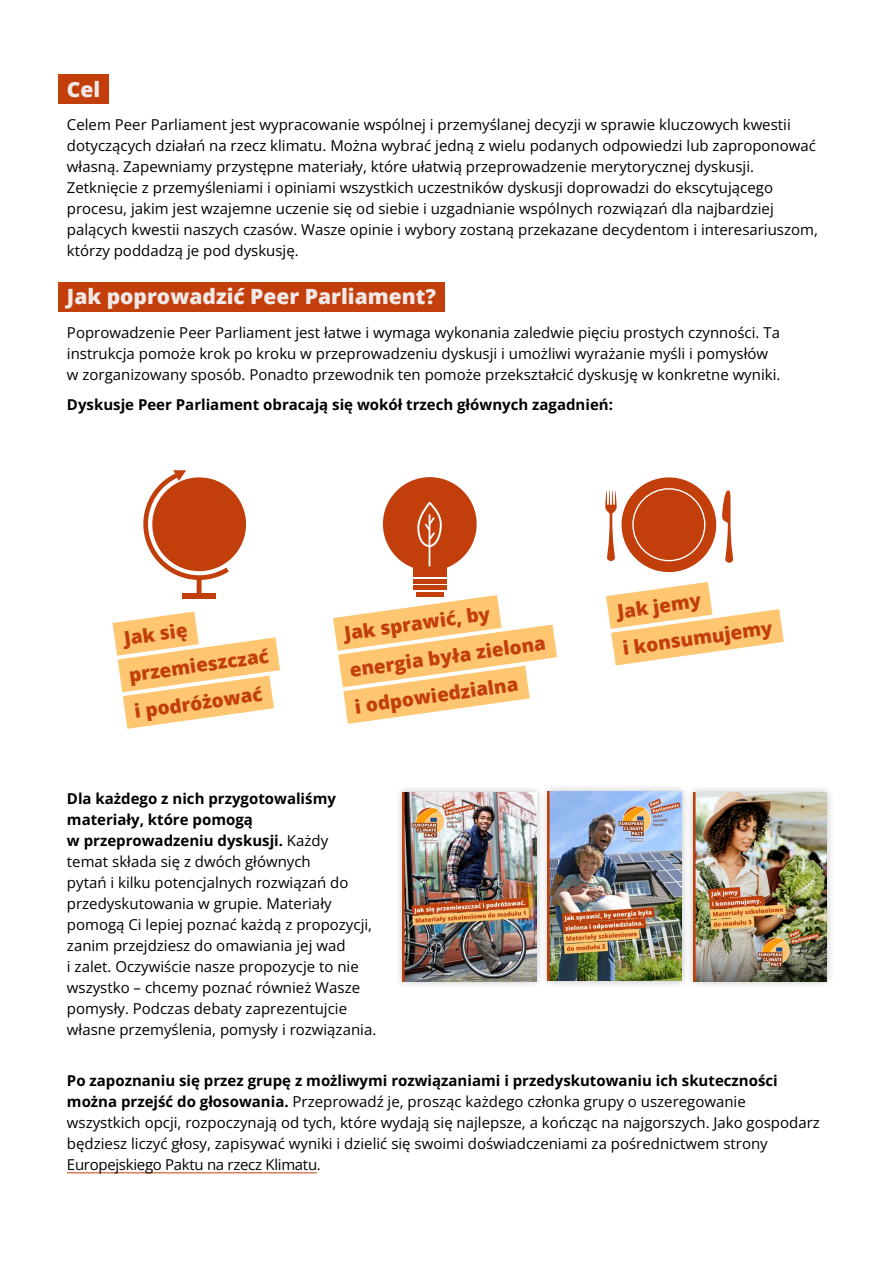
<style>
.page{position:relative;width:893px;height:1263px;background:#fff}
.page>*{position:absolute;margin:0;border:0;box-sizing:border-box;transform-origin:0 0}
.t1{font:800 21px "Open Sans";color:#f1e9e8}
.L1{font:800 18.9px "Open Sans";color:#c23f0c}
.t2{font:15px/21px "Open Sans";color:#000}
.t3{font:700 15px "Open Sans";color:#000}
.s1{font-weight:700}
</style>
<div class="page">
<div style="left:58px;top:74px;width:51px;height:30px;background:#c23f0c"></div>
<div style="left:58px;top:282px;width:387px;height:30px;background:#c23f0c"></div>
<svg style="left:113px;top:611px;width:167px;height:118px"></svg>
<svg style="left:333px;top:595px;width:224px;height:129px"></svg>
<svg style="left:606px;top:582px;width:178px;height:83px"></svg>
<hr style="left:67px;top:1172px;width:250px;height:1px;background:#c23f0c">
<div style="left:383px;top:477px;width:94px;height:94px;background:#c23f0c;border-radius:50%"></div>
<div style="left:413px;top:566px;width:33px;height:11px;background:#c23f0c"></div>
<hr style="left:413px;top:579px;width:33px;height:4px;background:#c23f0c">
<hr style="left:413px;top:586px;width:33px;height:4px;background:#c23f0c">
<div style="left:416px;top:592px;width:28px;height:5px;background:#c23f0c"></div>
<hr style="left:429px;top:514px;width:1px;height:52px;background:#fff">
<svg style="left:417px;top:503px;width:25px;height:45px"></svg>
<div style="left:622px;top:477px;width:94px;height:95px;background:#c23f0c;border-radius:50%"></div>
<svg style="left:605px;top:490px;width:12px;height:71px"></svg>
<div style="left:632px;top:488px;width:73px;height:73px;border:1px solid #fff;border-radius:50%"></div>
<svg style="left:722px;top:490px;width:11px;height:73px"></svg>
<div style="left:152px;top:477px;width:94px;height:94px;background:#c23f0c;border-radius:50%"></div>
<svg style="left:143px;top:470px;width:91px;height:115px"></svg>
<div style="left:182px;top:593px;width:34px;height:6px;background:#c23f0c"></div>
<div style="left:197px;top:579px;width:5px;height:15px;background:#c23f0c"></div>
<div style="left:685px;top:784px;width:150px;height:206px;background:#000;opacity:.25"></div>
<img style="left:693px;top:792px;width:134px;height:189px">
<div style="left:540px;top:784px;width:150px;height:205px;background:#000;opacity:.25"></div>
<img style="left:548px;top:792px;width:134px;height:189px">
<div style="left:395px;top:784px;width:150px;height:205px;background:#000;opacity:.25"></div>
<img style="left:403px;top:792px;width:134px;height:189px">
<h1 class="t1" style="left:67px;top:73px;width:35px">Cel</h1>
<p class="t2" style="left:67px;top:114px;width:752px">Celem Peer Parliament jest wypracowanie wspólnej i przemyślanej decyzji w sprawie kluczowych kwestii dotyczących działań na rzecz klimatu. Można wybrać jedną z wielu podanych odpowiedzi lub zaproponować własną. Zapewniamy przystępne materiały, które ułatwią przeprowadzenie merytorycznej dyskusji.<br>Zetknięcie z przemyśleniami i opiniami wszystkich uczestników dyskusji doprowadzi do ekscytującego procesu, jakim jest wzajemne uczenie się od siebie i uzgadnianie wspólnych rozwiązań dla najbardziej palących kwestii naszych czasów. Wasze opinie i wybory zostaną przekazane decydentom i interesariuszom, którzy poddadzą je pod dyskusję.</p>
<h1 class="t1" style="left:67px;top:281px;width:371px">Jak poprowadzić Peer Parliament?</h1>
<p class="t2" style="left:67px;top:322px;width:715px">Poprowadzenie Peer Parliament jest łatwe i wymaga wykonania zaledwie pięciu prostych czynności. Ta instrukcja pomoże krok po kroku w przeprowadzeniu dyskusji i umożliwi wyrażanie myśli i pomysłów w zorganizowany sposób. Ponadto przewodnik ten pomoże przekształcić dyskusję w konkretne wyniki.</p>
<p class="t3" style="left:67px;top:394px;width:548px">Dyskusje Peer Parliament obracają się wokół trzech głównych zagadnień:</p>
<p class="L1" style="left:122px;top:624px;width:65px;rotate:-8deg">Jak się</p>
<p class="L1" style="left:127px;top:661px;width:142px;rotate:-8deg">przemieszczać</p>
<p class="L1" style="left:132px;top:697px;width:131px;rotate:-8deg">i podróżować</p>
<p class="L1" style="left:343px;top:619px;width:148px;rotate:-8deg">Jak sprawić, by</p>
<p class="L1" style="left:348px;top:656px;width:199px;rotate:-8deg">energia była zielona</p>
<p class="L1" style="left:353px;top:692px;width:166px;rotate:-8deg">i odpowiedzialna</p>
<p class="L1" style="left:616px;top:597px;width:86px;rotate:-8deg">Jak jemy</p>
<p class="L1" style="left:621px;top:634px;width:152px;rotate:-8deg">i konsumujemy</p>
<p class="t2" style="left:67px;top:787px;width:311px"><span class="s1">Dla każdego z nich przygotowaliśmy materiały, które pomogą<br>w przeprowadzeniu dyskusji.</span> Każdy<br>temat składa się z dwóch głównych<br>pytań i kilku potencjalnych rozwiązań do przedyskutowania w grupie. Materiały pomogą Ci lepiej poznać każdą z propozycji, zanim przejdziesz do omawiania jej wad<br>i zalet. Oczywiście nasze propozycje to nie wszystko – chcemy poznać również Wasze pomysły. Podczas debaty zaprezentujcie własne przemyślenia, pomysły i rozwiązania.</p>
<p class="t2" style="left:67px;top:1070px;width:754px"><span class="s1">Po zapoznaniu się przez grupę z możliwymi rozwiązaniami i przedyskutowaniu ich skuteczności można przejść do głosowania.</span> Przeprowadź je, prosząc każdego członka grupy o uszeregowanie wszystkich opcji, rozpoczynają od tych, które wydają się najlepsze, a kończąc na najgorszych. Jako gospodarz będziesz liczyć głosy, zapisywać wyniki i dzielić się swoimi doświadczeniami za pośrednictwem strony Europejskiego Paktu na rzecz Klimatu.</p>
</div>
